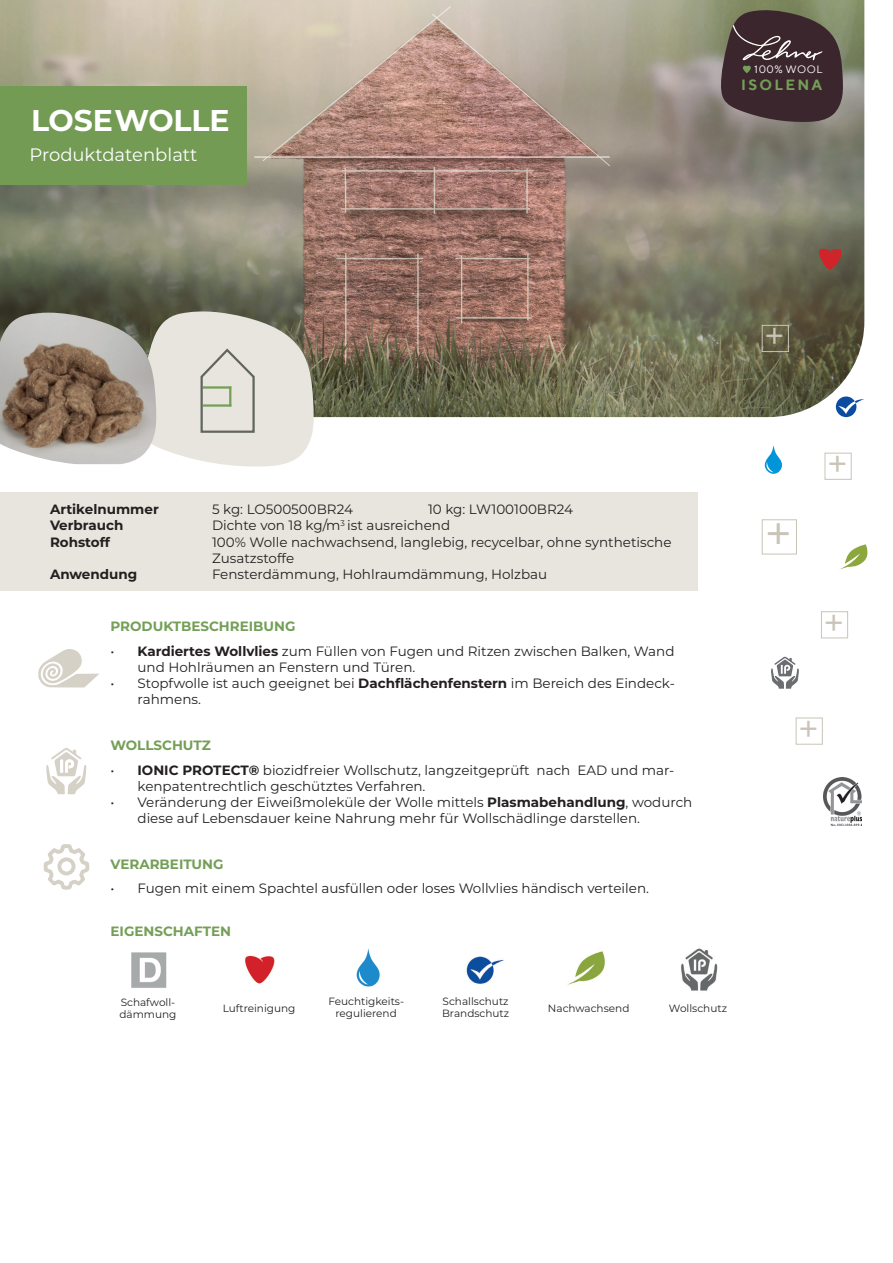
<style>
.page{position:relative;width:893px;height:1263px;background:#fff}
.page>*{position:absolute;margin:0;border:0;box-sizing:border-box;transform-origin:0 0}
.t1{font:47.55px "TT Norms";color:#c9c4b7}
.t2{font:36.45px "TT Norms";color:#c9c4b7}
.t3{font:700 30px "Montserrat";letter-spacing:-.005em;color:#fff}
.t4{font:18px "Montserrat";color:#fff}
.t5{font:700 14.85px "TT Norms";letter-spacing:.15em;color:#759e57}
.t6{font:13.5px/16.2px "Montserrat";color:#231f20}
.t7{font:700 13.5px "Montserrat";color:#749f57}
.t8{font:700 13.5px "Montserrat";color:#231f20}
.t9{font:10.8px "TT Norms";letter-spacing:.05em;color:#fff}
.t10{font:10.5px/12.6px "Montserrat";color:#231f20}
.s1{font-weight:700}
</style>
<div class="page">
<div style="left:0;top:492px;width:698px;height:98px;background:#e8e5de"></div>
<img style="left:0;top:0;width:864px;height:417px">
<svg style="left:721px;top:10px;width:122px;height:112px;background:#4d3d3e"></svg>
<div style="left:0;top:86px;width:247px;height:99px;background:#739b54"></div>
<svg style="left:46px;top:748px;width:40px;height:46px"></svg>
<svg style="left:765px;top:445px;width:17px;height:29px"></svg>
<svg style="left:839px;top:544px;width:29px;height:26px"></svg>
<svg style="left:816px;top:248px;width:30px;height:22px"></svg>
<svg style="left:836px;top:396px;width:28px;height:21px"></svg>
<svg style="left:771px;top:657px;width:28px;height:32px"></svg>
<svg style="left:44px;top:844px;width:45px;height:46px"></svg>
<img style="left:823px;top:778px;width:39px;height:47px">
<svg style="left:38px;top:649px;width:61px;height:38px"></svg>
<div style="left:762px;top:519px;width:35px;height:35px;border:1px solid #c9c4b7"></div>
<div style="left:762px;top:325px;width:27px;height:27px;border:1px solid #c9c4b7"></div>
<div style="left:825px;top:453px;width:26px;height:27px;border:1px solid #c9c4b7"></div>
<div style="left:821px;top:611px;width:27px;height:27px;border:1px solid #c9c4b7"></div>
<img style="left:0;top:313px;width:139px;height:151px">
<div style="left:796px;top:718px;width:27px;height:26px;border:1px solid #c9c4b7"></div>
<img style="left:681px;top:948px;width:37px;height:43px">
<img style="left:466px;top:956px;width:38px;height:28px">
<img style="left:356px;top:948px;width:24px;height:39px">
<img style="left:567px;top:951px;width:38px;height:34px">
<img style="left:131px;top:952px;width:36px;height:36px">
<img style="left:245px;top:955px;width:30px;height:29px">
<svg style="left:139px;top:309px;width:175px;height:158px;background:#d4d1c9"></svg>
<h3 class="t3" style="left:31px;top:98px;width:200px">LOSE WOLLE</h3>
<h3 class="t4" style="left:30px;top:143px;width:169px">Produktdatenblatt</h3>
<p class="t9" style="left:754px;top:63px;width:70px">100% WOOL</p>
<p class="t5" style="left:741px;top:76px;width:83px">ISOLENA</p>
<h2 class="t2" style="left:765px;top:311px;width:20px">+</h2>
<p class="t8" style="left:50px;top:500px;width:110px">Artikelnummer</p>
<p class="t6" style="left:212px;top:501px;width:143px">5 kg: LO500500BR24</p>
<p class="t6" style="left:428px;top:501px;width:147px">10 kg: LW100100BR24</p>
<p class="t8" style="left:50px;top:516px;width:75px">Verbrauch</p>
<p class="t6" style="left:212px;top:517px;width:240px">Dichte von 18 kg/m<sup>3</sup> ist ausreichend</p>
<p class="t8" style="left:50px;top:532px;width:62px">Rohstoff</p>
<p class="t6" style="left:212px;top:533px;width:461px">100% Wolle nachwachsend, langlebig, recycelbar, ohne synthetische<br>Zusatzstoffe</p>
<p class="t8" style="left:50px;top:564px;width:89px">Anwendung</p>
<p class="t6" style="left:212px;top:566px;width:337px">Fensterdämmung, Hohlraumdämmung, Holzbau</p>
<p class="t7" style="left:111px;top:616px;width:187px">PRODUKTBESCHREIBUNG</p>
<p class="t6" style="left:138px;top:642px;width:538px;text-indent:-27px">• <span class="s1">Kardiertes Wollvlies</span> zum Füllen von Fugen und Ritzen zwischen Balken, Wand und Hohlräumen an Fenstern und Türen.</p>
<p class="t6" style="left:138px;top:675px;width:539px;text-indent:-27px">• Stopfwolle ist auch geeignet bei <span class="s1">Dachflächenfenstern</span> im Bereich des Eindeck&shy;rahmens.</p>
<p class="t7" style="left:111px;top:735px;width:102px">WOLLSCHUTZ</p>
<p class="t6" style="left:138px;top:761px;width:538px;text-indent:-27px">• <span class="s1">IONIC PROTECT®</span> biozidfreier Wollschutz, langzeitgeprüft nach EAD und mar&shy;kenpatentrechtlich geschütztes Verfahren.</p>
<p class="t6" style="left:138px;top:793px;width:556px;text-indent:-27px">• Veränderung der Eiweißmoleküle der Wolle mittels <span class="s1">Plasmabehandlung</span>, wodurch diese auf Lebensdauer keine Nahrung mehr für Wollschädlinge darstellen.</p>
<p class="t7" style="left:111px;top:854px;width:115px">VERARBEITUNG</p>
<p class="t6" style="left:111px;top:880px;width:540px">• Fugen mit einem Spachtel ausfüllen oder loses Wollvlies händisch verteilen.</p>
<p class="t7" style="left:111px;top:922px;width:122px">EIGENSCHAFTEN</p>
<p class="t10" style="left:119px;top:995px;width:58px">Schafwoll&shy;dämmung</p>
<p class="t10" style="left:223px;top:1001px;width:74px">Luftreinigung</p>
<p class="t10" style="left:328px;top:994px;width:77px;text-align:center">Feuchtigkeits&shy;regulierend</p>
<p class="t10" style="left:442px;top:994px;width:69px">Schallschutz<br>Brandschutz</p>
<p class="t10" style="left:548px;top:1001px;width:83px">Nachwachsend</p>
<p class="t10" style="left:669px;top:1002px;width:60px">Wollschutz</p>
<h1 class="t1" style="left:766px;top:501px;width:26px">+</h1>
<h2 class="t2" style="left:828px;top:439px;width:20px">+</h2>
<h2 class="t2" style="left:824px;top:598px;width:20px">+</h2>
<h2 class="t2" style="left:799px;top:704px;width:20px">+</h2>
</div>
